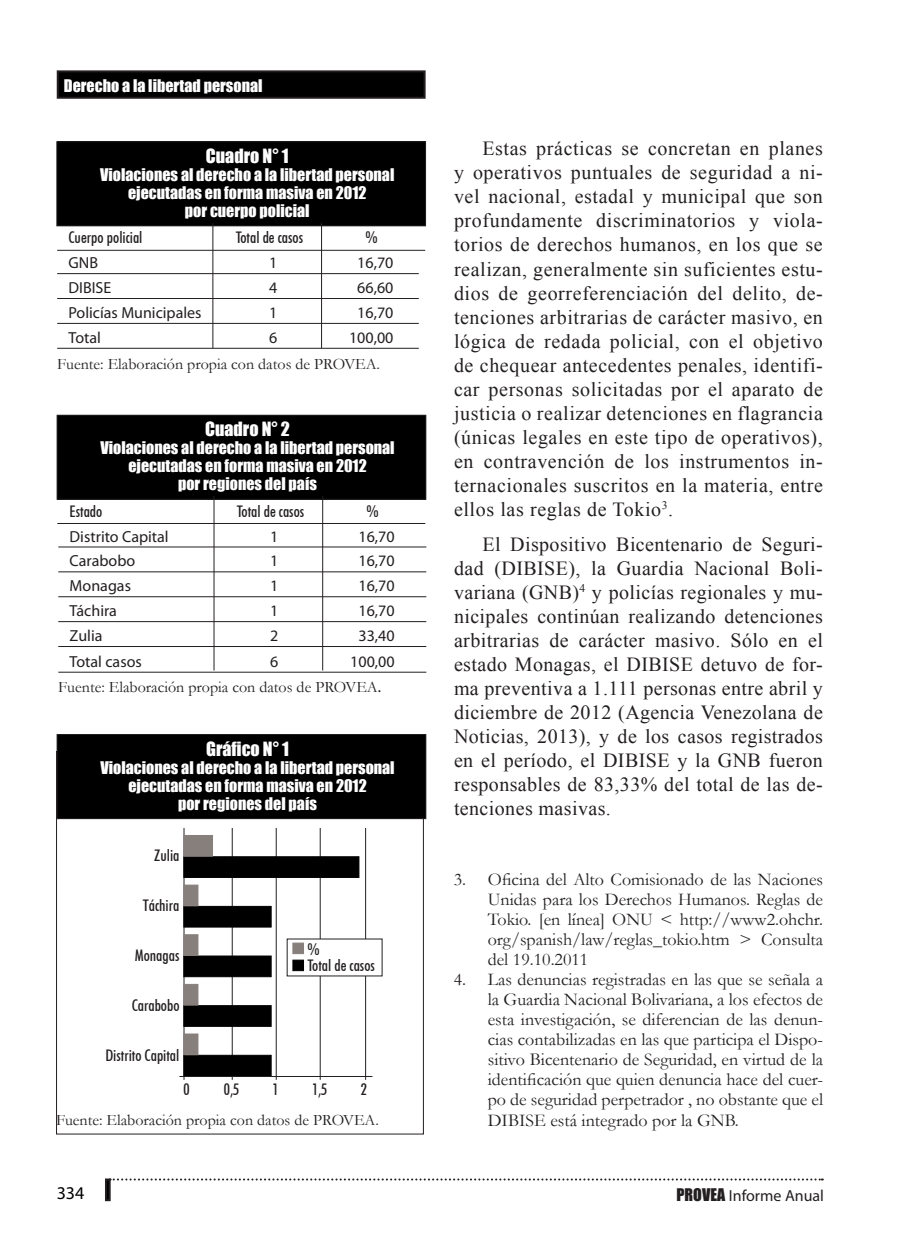
<style>
.page{position:relative;width:908px;height:1248px;background:#fff}
.page>*{position:absolute;margin:0;border:0;box-sizing:border-box;transform-origin:0 0}
.Párrafo{font:20px/24px "Times New Roman";letter-spacing:.02em;color:#231f20;text-align:justify}
.Pie_de_página{font:18px/20px "Garamond";color:#231f20;text-align:justify}
.Tabla_Subtítulos{font:18px "Impact";color:#fff}
.t1{font:18px "Myriad Pro";color:#000}
.Tabla_título{font:16px/18px "Impact";color:#fff;text-align:center}
.Tabla{font:16px "Myriad Pro";color:#231f20}
.Fuente{font:16px "Garamond";color:#231f20}
.Tabla_Subtítulos-2{font:500 condensed 16px "Futura BT";color:#231f20}
.s1{font-family:"Myriad Pro"}
.s2{font-family:"Impact"}
</style>
<div class="page">
<div style="left:58px;top:71px;width:366px;height:27px;background:#000"></div>
<div style="left:57px;top:70px;width:368px;height:29px;border:2px solid #231f20"></div>
<svg style="left:111px;top:1178px;width:711px;height:2px"></svg>
<div style="left:105px;top:1178px;width:6px;height:22px;border:2px solid #231f20"></div>
<hr style="left:57px;top:273px;width:361px;height:1px;background:#231f20">
<hr style="left:57px;top:298px;width:361px;height:1px;background:#231f20">
<hr style="left:57px;top:323px;width:361px;height:1px;background:#231f20">
<hr style="left:57px;top:348px;width:361px;height:1px;background:#231f20">
<div style="left:57px;top:142px;width:368px;height:84px;background:#000"></div>
<div style="left:56px;top:141px;width:370px;height:85px;border:1px solid #231f20"></div>
<hr style="left:212px;top:223px;width:1px;height:125px;background:#231f20">
<hr style="left:321px;top:223px;width:1px;height:125px;background:#231f20">
<hr style="left:57px;top:250px;width:368px;height:1px;background:#231f20">
<div style="left:57px;top:415px;width:368px;height:84px;background:#000"></div>
<div style="left:57px;top:414px;width:369px;height:86px;border:1px solid #231f20"></div>
<hr style="left:58px;top:546px;width:368px;height:1px;background:#231f20">
<hr style="left:58px;top:571px;width:368px;height:1px;background:#231f20">
<hr style="left:58px;top:596px;width:368px;height:1px;background:#231f20">
<hr style="left:58px;top:621px;width:368px;height:1px;background:#231f20">
<hr style="left:58px;top:646px;width:368px;height:1px;background:#231f20">
<hr style="left:58px;top:671px;width:368px;height:1px;background:#231f20">
<hr style="left:213px;top:496px;width:1px;height:174px;background:#231f20">
<hr style="left:322px;top:496px;width:1px;height:174px;background:#231f20">
<hr style="left:57px;top:523px;width:368px;height:1px;background:#231f20">
<hr style="left:365px;top:827px;width:1px;height:252px;background:#231f20">
<hr style="left:320px;top:827px;width:1px;height:252px;background:#231f20">
<hr style="left:276px;top:827px;width:1px;height:252px;background:#231f20">
<hr style="left:232px;top:827px;width:1px;height:252px;background:#231f20">
<hr style="left:183px;top:827px;width:1px;height:252px;background:#231f20">
<div style="left:183px;top:856px;width:176px;height:21px;background:#000;border:1px solid #000"></div>
<div style="left:183px;top:835px;width:30px;height:21px;background:#867f7c"></div>
<div style="left:183px;top:906px;width:88px;height:21px;background:#000"></div>
<div style="left:183px;top:884px;width:15px;height:22px;background:#867f7c;border:1px solid #867f7c"></div>
<div style="left:183px;top:955px;width:88px;height:21px;background:#000;border:1px solid #000"></div>
<div style="left:183px;top:934px;width:15px;height:21px;background:#867f7c;border:1px solid #867f7c"></div>
<div style="left:183px;top:1005px;width:88px;height:21px;background:#000;border:1px solid #000"></div>
<div style="left:183px;top:984px;width:15px;height:21px;background:#867f7c"></div>
<div style="left:183px;top:1054px;width:88px;height:22px;background:#000;border:1px solid #000"></div>
<div style="left:183px;top:1033px;width:15px;height:21px;background:#867f7c;border:1px solid #867f7c"></div>
<hr style="left:179px;top:1075px;width:193px;height:1px;background:#231f20">
<div style="left:287px;top:938px;width:95px;height:37px;background:#fff"></div>
<div style="left:292px;top:959px;width:11px;height:11px;background:#000;border:1px solid #000"></div>
<div style="left:292px;top:942px;width:11px;height:11px;background:#867f7c;border:1px solid #867f7c"></div>
<div style="left:57px;top:734px;width:368px;height:84px;background:#000"></div>
<div style="left:57px;top:734px;width:369px;height:85px;border:1px solid #231f20"></div>
<p class="Tabla_título" style="left:64px;top:76px;width:200px">Derecho a la libertad personal</p>
<p class="Tabla_Subtítulos" style="left:206px;top:142px;width:84px">Cuadro N° 1</p>
<p class="Tabla_título" style="left:100px;top:165px;width:295px">Violaciones al derecho a la libertad personal ejecutadas en forma masiva en 2012<br>por cuerpo policial</p>
<p class="Tabla_Subtítulos-2" style="left:68px;top:228px;width:75px">Cuerpo policial</p>
<p class="Tabla_Subtítulos-2" style="left:235px;top:228px;width:69px">Total de casos</p>
<p class="Tabla_Subtítulos-2" style="left:365px;top:228px;width:14px">%</p>
<p class="Tabla" style="left:68px;top:253px;width:31px">GNB</p>
<p class="Tabla" style="left:269px;top:253px;width:10px">1</p>
<p class="Tabla" style="left:357px;top:253px;width:38px">16,70</p>
<p class="Tabla" style="left:68px;top:278px;width:44px">DIBISE</p>
<p class="Tabla" style="left:269px;top:278px;width:10px">4</p>
<p class="Tabla" style="left:357px;top:278px;width:38px">66,60</p>
<p class="Tabla" style="left:68px;top:303px;width:134px">Policías Municipales</p>
<p class="Tabla" style="left:269px;top:303px;width:10px">1</p>
<p class="Tabla" style="left:357px;top:303px;width:38px">16,70</p>
<p class="Tabla" style="left:68px;top:327px;width:34px">Total</p>
<p class="Tabla" style="left:269px;top:327px;width:10px">6</p>
<p class="Tabla" style="left:349px;top:327px;width:46px">100,00</p>
<p class="Fuente" style="left:57px;top:353px;width:324px">Fuente: Elaboración propia con datos de PROVEA.</p>
<p class="Tabla_Subtítulos" style="left:205px;top:415px;width:86px">Cuadro N° 2</p>
<p class="Tabla_título" style="left:100px;top:438px;width:295px">Violaciones al derecho a la libertad personal ejecutadas en forma masiva en 2012<br>por regiones del país</p>
<p class="Tabla_Subtítulos-2" style="left:70px;top:501px;width:34px">Estado</p>
<p class="Tabla_Subtítulos-2" style="left:237px;top:501px;width:69px">Total de casos</p>
<p class="Tabla_Subtítulos-2" style="left:366px;top:501px;width:14px">%</p>
<p class="Tabla" style="left:70px;top:526px;width:100px">Distrito Capital</p>
<p class="Tabla" style="left:270px;top:526px;width:10px">1</p>
<p class="Tabla" style="left:358px;top:526px;width:38px">16,70</p>
<p class="Tabla" style="left:70px;top:551px;width:67px">Carabobo</p>
<p class="Tabla" style="left:270px;top:551px;width:10px">1</p>
<p class="Tabla" style="left:358px;top:551px;width:38px">16,70</p>
<p class="Tabla" style="left:70px;top:576px;width:63px">Monagas</p>
<p class="Tabla" style="left:270px;top:576px;width:10px">1</p>
<p class="Tabla" style="left:358px;top:576px;width:38px">16,70</p>
<p class="Tabla" style="left:70px;top:601px;width:49px">Táchira</p>
<p class="Tabla" style="left:270px;top:601px;width:10px">1</p>
<p class="Tabla" style="left:358px;top:601px;width:38px">16,70</p>
<p class="Tabla" style="left:70px;top:625px;width:34px">Zulia</p>
<p class="Tabla" style="left:270px;top:625px;width:10px">2</p>
<p class="Tabla" style="left:358px;top:625px;width:38px">33,40</p>
<p class="Tabla" style="left:70px;top:651px;width:74px">Total casos</p>
<p class="Tabla" style="left:270px;top:651px;width:10px">6</p>
<p class="Tabla" style="left:350px;top:651px;width:46px">100,00</p>
<p class="Fuente" style="left:58px;top:676px;width:324px">Fuente: Elaboración propia con datos de PROVEA<span class="s1">.</span></p>
<p class="Tabla_Subtítulos" style="left:206px;top:734px;width:84px">Gráfico N° 1</p>
<p class="Tabla_título" style="left:100px;top:758px;width:295px">Violaciones al derecho a la libertad personal ejecutadas en forma masiva en 2012<br>por regiones del país</p>
<p class="Tabla_Subtítulos-2" style="left:154px;top:845px;width:27px">Zulia</p>
<p class="Tabla_Subtítulos-2" style="left:143px;top:895px;width:38px">Táchira</p>
<p class="Tabla_Subtítulos-2" style="left:135px;top:945px;width:46px">Monagas</p>
<p class="Tabla_Subtítulos-2" style="left:132px;top:995px;width:49px">Carabobo</p>
<p class="Tabla_Subtítulos-2" style="left:105px;top:1045px;width:76px">Distrito Capital</p>
<p class="Tabla_Subtítulos-2" style="left:307px;top:939px;width:14px">%</p>
<p class="Tabla_Subtítulos-2" style="left:307px;top:955px;width:69px">Total de casos</p>
<p class="Tabla_Subtítulos-2" style="left:183px;top:1079px;width:8px">0</p>
<p class="Tabla_Subtítulos-2" style="left:224px;top:1079px;width:17px">0,5</p>
<p class="Tabla_Subtítulos-2" style="left:272px;top:1079px;width:8px">1</p>
<p class="Tabla_Subtítulos-2" style="left:312px;top:1079px;width:17px">1,5</p>
<p class="Tabla_Subtítulos-2" style="left:360px;top:1079px;width:8px">2</p>
<p class="Fuente" style="left:56px;top:1108px;width:324px">Fuente: Elaboración propia con datos de PROVEA.</p>
<p class="t1" style="left:57px;top:1181px;width:29px">334</p>
<p class="Párrafo" style="left:454px;top:136px;width:370px;text-indent:28px">Estas prácticas se concretan en planes y operativos puntuales de seguridad a ni&shy;vel nacional, estadal y municipal que son profundamente discriminatorios y viola&shy;torios de derechos humanos, en los que se realizan, generalmente sin suficientes estu&shy;dios de georreferenciación del delito, de&shy;tenciones arbitrarias de carácter masivo, en lógica de redada policial, con el objetivo de chequear antecedentes penales, identifi&shy;car personas solicitadas por el aparato de justicia o realizar detenciones en flagrancia (únicas legales en este tipo de operativos), en contravención de los instrumentos in&shy;ternacionales suscritos en la materia, entre ellos las reglas de Tokio<sup>3</sup>.</p>
<p class="Párrafo" style="left:454px;top:532px;width:370px;text-indent:28px">El Dispositivo Bicentenario de Seguri&shy;dad (DIBISE), la Guardia Nacional Boli&shy;variana (GNB)<sup>4</sup> y policías regionales y mu&shy;nicipales continúan realizando detenciones arbitrarias de carácter masivo. Sólo en el estado Monagas, el DIBISE detuvo de for&shy;ma preventiva a 1.111 personas entre abril y diciembre de 2012 (Agencia Venezolana de Noticias, 2013), y de los casos registrados en el período, el DIBISE y la GNB fueron responsables de 83,33% del total de las de&shy;tenciones masivas.</p>
<p class="Pie_de_página" style="left:487px;top:869px;width:337px;text-indent:-34px">3. Oficina del Alto Comisionado de las Naciones Unidas para los Derechos Humanos. Reglas de Tokio. [en línea] ONU &lt; http://www2.ohchr. org/spanish/law/reglas_tokio.htm &gt; Consulta del 19.10.2011</p>
<p class="Pie_de_página" style="left:487px;top:969px;width:337px;text-indent:-34px">4. Las denuncias registradas en las que se señala a la Guardia Nacional Bolivariana, a los efectos de esta investigación, se diferencian de las denun&shy;cias contabilizadas en las que participa el Dispo&shy;sitivo Bicentenario de Seguridad, en virtud de la identificación que quien denuncia hace del cuer&shy;po de seguridad perpetrador , no obstante que el DIBISE está integrado por la GNB.</p>
<p class="Tabla" style="left:676px;top:1185px;width:149px"><span class="s2">PROVEA</span> Informe Anual</p>
</div>
